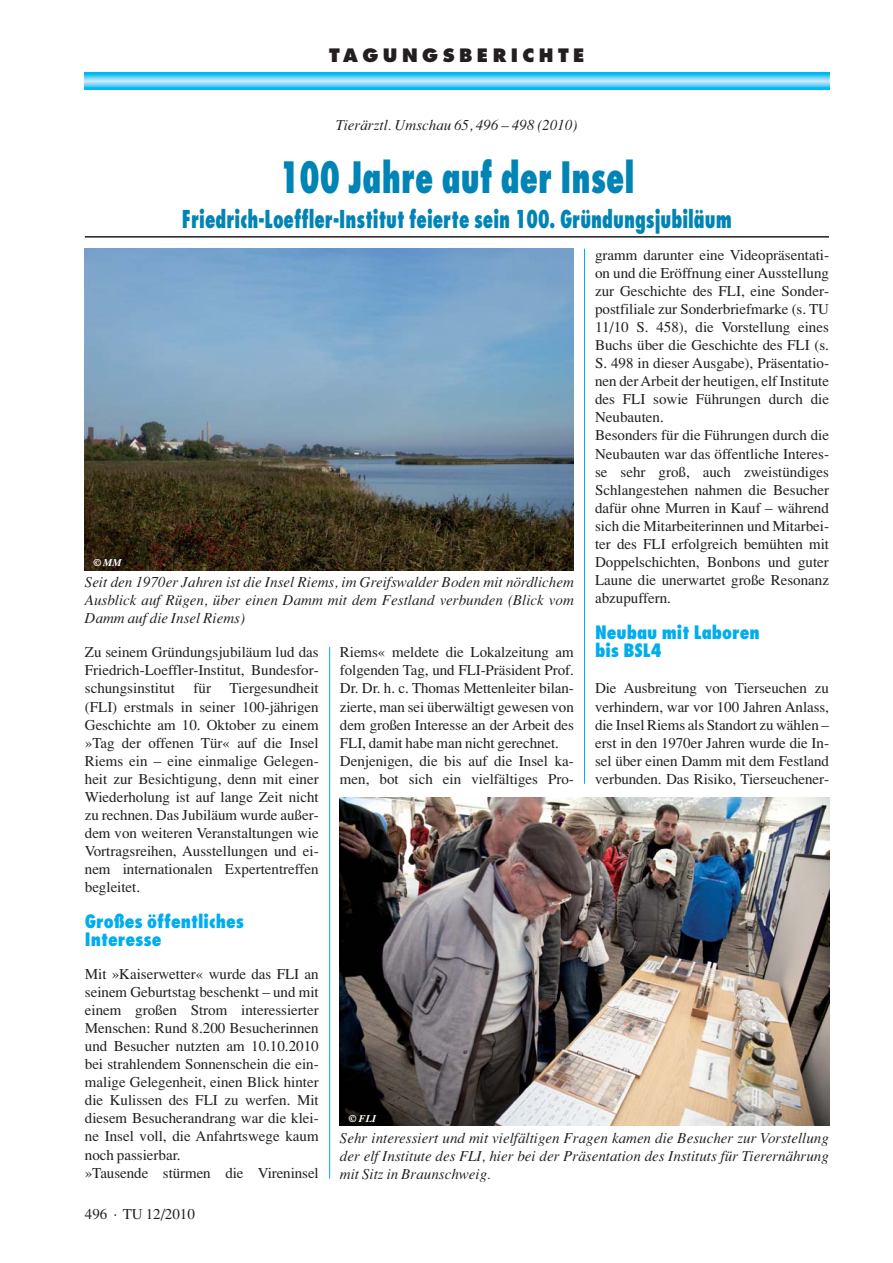
<style>
.page{position:relative;width:893px;height:1263px;background:#fff}
.page>*{position:absolute;margin:0;border:0;box-sizing:border-box;transform-origin:0 0}
.t1{font:800 condensed 42px "Futura";color:#0084b5;scale:.8 1}
.t2{font:800 condensed 24px "Futura";color:#0084b5;scale:.8 1}
.t3{font:800 condensed 18px/18px "Futura";color:#00adef}
.t4{font:800 18px "Futura";letter-spacing:.25em;color:#231f20}
.t5{font:15px/18px "Times";color:#231f20}
.t6{font:italic 15px/18px "Times";color:#231f20;text-align:justify}
.t7{font:italic 700 10.5px "Times";color:#fff}
</style>
<div class="page">
<img style="left:340px;top:798px;width:489px;height:328px">
<hr style="left:85px;top:236px;width:744px;height:2px;background:#231f20">
<hr style="left:329px;top:647px;width:1px;height:531px;background:#00adef">
<hr style="left:584px;top:249px;width:1px;height:535px;background:#00adef">
<div style="left:85px;top:73px;width:744px;height:17px;background:#00b6f1"></div>
<div style="left:85px;top:74px;width:744px;height:15px;background:#00bcf2"></div>
<div style="left:85px;top:75px;width:744px;height:13px;background:#00c1f3"></div>
<div style="left:85px;top:75px;width:744px;height:12px;background:#2ac5f4"></div>
<div style="left:85px;top:76px;width:744px;height:11px;background:#44c7f4"></div>
<div style="left:85px;top:76px;width:744px;height:10px;background:#56caf5"></div>
<div style="left:85px;top:77px;width:744px;height:9px;background:#64cdf6"></div>
<div style="left:85px;top:77px;width:744px;height:8px;background:#73d1f6"></div>
<div style="left:85px;top:78px;width:744px;height:7px;background:#80d4f7"></div>
<div style="left:85px;top:78px;width:744px;height:6px;background:#8ed8f8"></div>
<div style="left:85px;top:79px;width:744px;height:5px;background:#98dbf8"></div>
<hr style="left:85px;top:79px;width:744px;height:4px;background:#a6dff9">
<hr style="left:85px;top:80px;width:744px;height:3px;background:#b0e2fa">
<hr style="left:85px;top:81px;width:744px;height:1px;background:#c7eafb">
<img style="left:85px;top:249px;width:489px;height:321px">
<p class="t4" style="left:329px;top:47px;width:257px">TAGUNGSBERICHTE</p>
<p class="t6" style="left:336px;top:117px;width:243px">Tierärztl. Umschau 65, 496 – 498 (2010)</p>
<h1 class="t1" style="left:279px;top:160px;width:446px">100 Jahre auf der Insel</h1>
<h2 class="t2" style="left:182px;top:208px;width:689px">Friedrich-Loeffler-Institut feierte sein 100. Gründungsjubiläum</h2>
<p class="t5" style="left:595px;top:247px;width:235px">gramm darunter eine Videopräsentati&shy;on und die Eröffnung einer Ausstellung zur Geschichte des FLI, eine Sonder&shy;postfiliale zur Sonderbriefmarke (s. TU 11/10 S. 458), die Vorstellung eines Buchs über die Geschichte des FLI (s.<br>S. 498 in dieser Ausgabe), Präsentatio&shy;nen der Arbeit der heutigen, elf Institute des FLI sowie Führungen durch die Neubauten.<br>Besonders für die Führungen durch die Neubauten war das öffentliche Interes&shy;se sehr groß, auch zweistündiges Schlangestehen nahmen die Besucher dafür ohne Murren in Kauf – während sich die Mitarbeiterinnen und Mitarbei&shy;ter des FLI erfolgreich bemühten mit Doppelschichten, Bonbons und guter Laune die unerwartet große Resonanz abzupuffern.</p>
<p class="t3" style="left:595px;top:625px;width:166px">Neubau mit Laboren bis BSL4</p>
<p class="t5" style="left:595px;top:681px;width:235px;text-align:justify">Die Ausbreitung von Tierseuchen zu verhindern, war vor 100 Jahren Anlass, die Insel Riems als Standort zu wählen – erst in den 1970er Jahren wurde die In&shy;sel über einen Damm mit dem Festland verbunden. Das Risiko, Tierseuchener-</p>
<p class="t7" style="left:93px;top:558px;width:30px">©MM</p>
<p class="t6" style="left:85px;top:574px;width:490px">Seit den 1970er Jahren ist die Insel Riems, im Greifswalder Boden mit nördlichem Ausblick auf Rügen, über einen Damm mit dem Festland verbunden (Blick vom Damm auf die Insel Riems)</p>
<p class="t5" style="left:85px;top:645px;width:235px;text-align:justify">Zu seinem Gründungsjubiläum lud das Friedrich-Loeffler-Institut, Bundesfor&shy;schungsinstitut für Tiergesundheit (FLI) erstmals in seiner 100-jährigen Geschichte am 10. Oktober zu einem »Tag der offenen Tür« auf die Insel Riems ein – eine einmalige Gelegen&shy;heit zur Besichtigung, denn mit einer Wiederholung ist auf lange Zeit nicht zu rechnen. Das Jubiläum wurde außer&shy;dem von weiteren Veranstaltungen wie Vortragsreihen, Ausstellungen und ei&shy;nem internationalen Expertentreffen begleitet.</p>
<p class="t3" style="left:85px;top:914px;width:161px">Großes öffentliches<br>Interesse</p>
<p class="t5" style="left:85px;top:966px;width:235px">Mit »Kaiserwetter« wurde das FLI an seinem Geburtstag beschenkt – und mit einem großen Strom interessierter Menschen: Rund 8.200 Besucherinnen und Besucher nutzten am 10.10.2010 bei strahlendem Sonnenschein die ein&shy;malige Gelegenheit, einen Blick hinter die Kulissen des FLI zu werfen. Mit diesem Besucherandrang war die klei&shy;ne Insel voll, die Anfahrtswege kaum noch passierbar.<br>»Tausende stürmen die Vireninsel</p>
<p class="t5" style="left:340px;top:645px;width:235px">Riems« meldete die Lokalzeitung am folgenden Tag, und FLI-Präsident Prof.<br>Dr. Dr. h. c. Thomas Mettenleiter bilan&shy;zierte, man sei überwältigt gewesen von dem großen Interesse an der Arbeit des FLI, damit habe man nicht gerechnet.<br>Denjenigen, die bis auf die Insel ka&shy;men, bot sich ein vielfältiges Pro-</p>
<p class="t7" style="left:349px;top:1114px;width:29px">© FLI</p>
<p class="t6" style="left:340px;top:1130px;width:490px">Sehr interessiert und mit vielfältigen Fragen kamen die Besucher zur Vorstellung der elf Institute des FLI, hier bei der Präsentation des Instituts für Tierernährung mit Sitz in Braunschweig.</p>
<p class="t5" style="left:85px;top:1206px;width:112px">496 · TU 12/2010</p>
</div>
